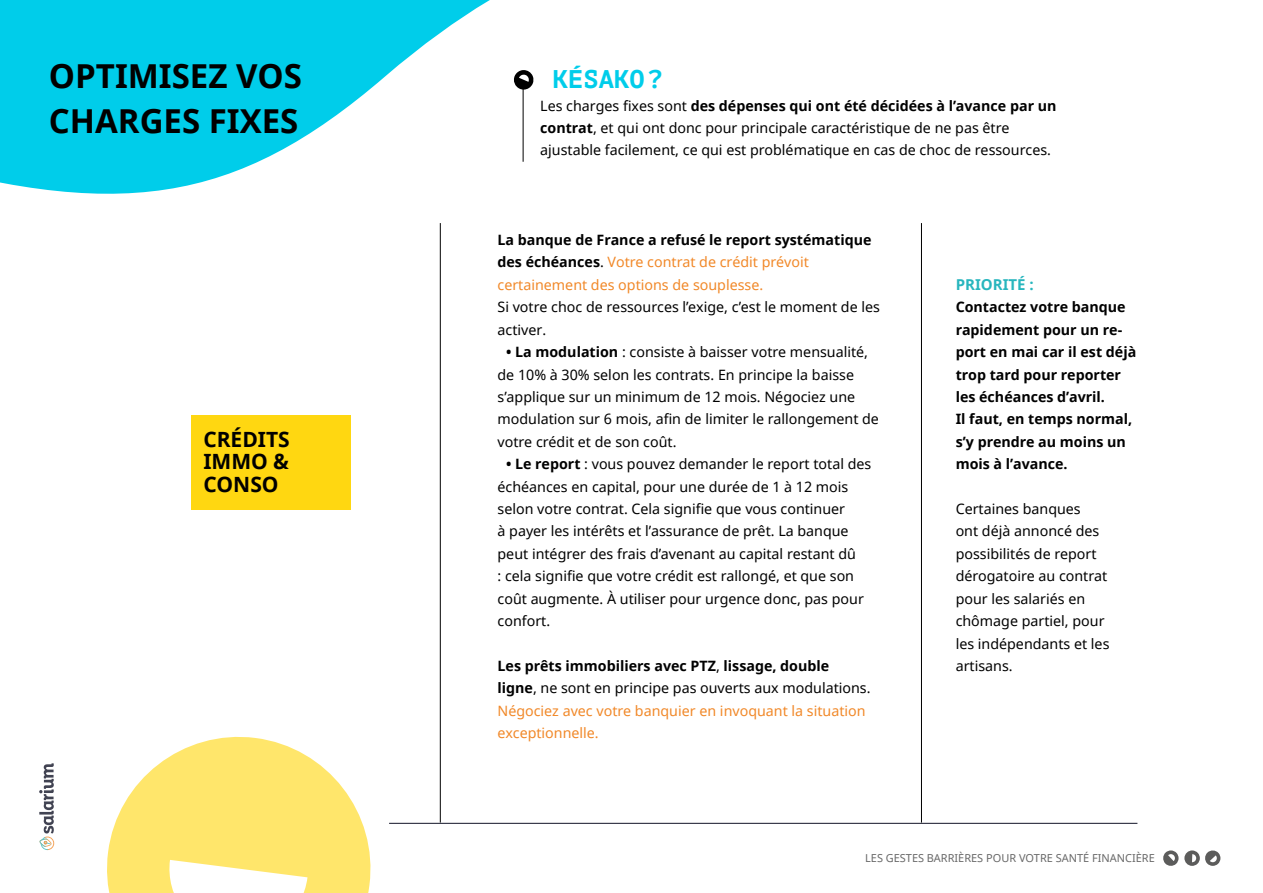
<style>
.page{position:relative;width:1263px;height:893px;background:#fff}
.page>*{position:absolute;margin:0;border:0;box-sizing:border-box;transform-origin:0 0}
.t1{font:700 33px/44.8px "Noto Sans";color:#000}
.t2{font:700 25.5px "PT Mono";color:#00cdea}
.t3{font:700 21px/22.4px "Noto Sans";color:#000;text-align:justify}
.t4{font:700 15px "Noto Sans";color:#28b6be}
.t5{font:14.25px/22.4px "Noto Sans";color:#000}
.t6{font:14.25px/22.4px "Noto Sans";color:#f18828}
.t7{font:700 14.25px/22.4px "Noto Sans";color:#000}
.t8{font:10.95px "Noto Sans";color:#686868}
.s1{font-weight:700}
.s2{font-weight:700;color:#000}
.s3{color:#000}
</style>
<div class="page">
<div style="left:192px;top:415px;width:159px;height:94px;background:#ffd711"></div>
<svg style="left:0;top:0;width:523px;height:194px;fill:#00cdea"></svg>
<svg style="left:513px;top:70px;width:21px;height:20px"></svg>
<hr style="left:523px;top:86px;width:1px;height:76px;background:#000">
<hr style="left:440px;top:223px;width:1px;height:600px;background:#000">
<hr style="left:921px;top:223px;width:1px;height:600px;background:#000">
<svg style="left:1163px;top:850px;width:15px;height:16px"></svg>
<svg style="left:1184px;top:850px;width:36px;height:16px"></svg>
<hr style="left:389px;top:823px;width:748px;height:1px;background:#121427">
<svg style="left:39px;top:763px;width:15px;height:87px"></svg>
<svg style="left:107px;top:736px;width:264px;height:157px"></svg>
<h1 class="t1" style="left:49px;top:53px;width:254px">OPTIMISEZ VOS<br>CHARGES FIXES</h1>
<h2 class="t2" style="left:553px;top:64px;width:112px">KÉSAKO?</h2>
<p class="t5" style="left:540px;top:94px;width:518px">Les charges fixes sont <span class="s1">des dépenses qui ont été décidées à l’avance par un contrat</span>, et qui ont donc pour principale caractéristique de ne pas être ajustable facilement, ce qui est problématique en cas de choc de ressources.</p>
<h3 class="t3" style="left:203px;top:427px;width:88px">CRÉDITS IMMO &amp; CONSO</h3>
<p class="t6" style="left:497px;top:228px;width:375px"><span class="s2">La banque de France a refusé le report systématique des échéances</span><span class="s3">.</span> Votre contrat de crédit prévoit certainement des options de souplesse.</p>
<p class="t5" style="left:497px;top:296px;width:384px">Si votre choc de ressources l’exige, c’est le moment de les activer.</p>
<p class="t5" style="left:497px;top:340px;width:383px;text-indent:9px"><span class="s1">• La modulation</span> : consiste à baisser votre mensualité, de 10% à 30% selon les contrats. En principe la baisse s’applique sur un minimum de 12 mois. Négociez une modulation sur 6 mois, afin de limiter le rallongement de votre crédit et de son coût.</p>
<p class="t5" style="left:497px;top:452px;width:375px;text-indent:9px"><span class="s1">• Le report</span> : vous pouvez demander le report total des échéances en capital, pour une durée de 1 à 12 mois selon votre contrat. Cela signifie que vous continuer<br>à payer les intérêts et l’assurance de prêt. La banque peut intégrer des frais d’avenant au capital restant dû<br>: cela signifie que votre crédit est rallongé, et que son coût augmente. À utiliser pour urgence donc, pas pour confort.</p>
<p class="t6" style="left:497px;top:654px;width:375px"><span class="s2">Les prêts immobiliers avec PTZ</span><span class="s3">,</span> <span class="s2">lissage, double ligne</span><span class="s3">, ne sont en principe pas ouverts aux modulations.<br></span>Négociez avec votre banquier en invoquant la situation exceptionnelle.</p>
<p class="t4" style="left:956px;top:274px;width:80px">PRIORITÉ :</p>
<p class="t7" style="left:956px;top:296px;width:182px">Contactez votre banque rapidement pour un re&shy;port en mai car il est déjà trop tard pour reporter les échéances d’avril.<br>Il faut, en temps normal, s’y prendre au moins un mois à l’avance.</p>
<p class="t5" style="left:956px;top:497px;width:155px">Certaines banques<br>ont déjà annoncé des possibilités de report dérogatoire au contrat pour les salariés en chômage partiel, pour les indépendants et les artisans.</p>
<p class="t8" style="left:865px;top:851px;width:291px">LES GESTES BARRIÈRES POUR VOTRE SANTÉ FINANCIÈRE</p>
</div>
